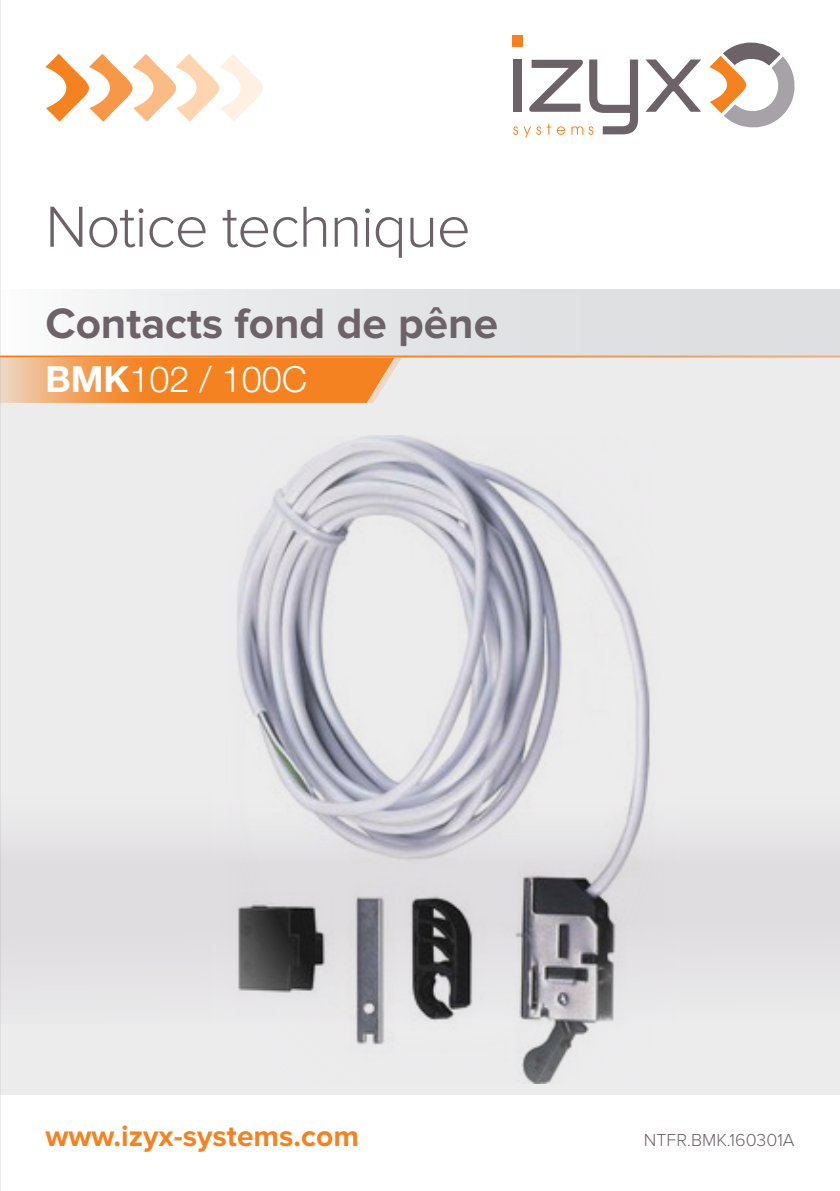
<style>
.page{position:relative;width:840px;height:1191px;background:#fff}
.page>*{position:absolute;margin:0;border:0;box-sizing:border-box;transform-origin:0 0}
.Titre_fiche{font:300 60px "Proxima Nova";letter-spacing:-.02em;color:#6c6369}
.Titre_fiche-2{font:700 44px "Proxima Nova";color:#6c6369}
.Sous-titre-fiche{font:300 36px "Helvetica Neue LT Std";color:#fff}
.Titre_fiche-3{font:700 30px "Proxima Nova";color:#f58220}
.Titre_fiche-4{font:300 18px "Proxima Nova";color:#6c6369}
.s1{font-weight:700}
</style>
<div class="page">
<div style="left:0;top:356px;width:839px;height:738px;background:#edeced"></div>
<div style="left:0;top:782px;width:839px;height:242px;background:#e4e2e4"></div>
<svg style="left:1px;top:357px;width:400px;height:46px;background:#f39444"></svg>
<div style="left:0;top:289px;width:839px;height:68px;background:linear-gradient(to right,#f5f5f6,#d8d9dc)"></div>
<hr style="left:0;top:355px;width:839px;height:2px;background:#f58220">
<div style="left:511px;top:35px;width:11px;height:11px;background:#f58220"></div>
<svg style="left:645px;top:59px;width:55px;height:53px"></svg>
<svg style="left:709px;top:42px;width:86px;height:86px"></svg>
<svg style="left:513px;top:60px;width:124px;height:77px"></svg>
<svg style="left:45px;top:54px;width:218px;height:68px"></svg>
<hr style="left:0;top:0;width:1px;height:1191px;background:#a7a2a8">
<img style="left:237px;top:435px;width:413px;height:648px">
<p class="Titre_fiche" style="left:45px;top:192px;width:426px">Notice technique</p>
<p class="Titre_fiche-2" style="left:45px;top:298px;width:454px">Contacts fond de pêne</p>
<p class="Sous-titre-fiche" style="left:45px;top:357px;width:263px"><span class="s1">BMK</span>102 / 100C</p>
<p class="Titre_fiche-3" style="left:45px;top:1118px;width:315px">www.izyx-systems.com</p>
<p class="Titre_fiche-4" style="left:643px;top:1129px;width:152px">NTFR.BMK.160301A</p>
</div>
